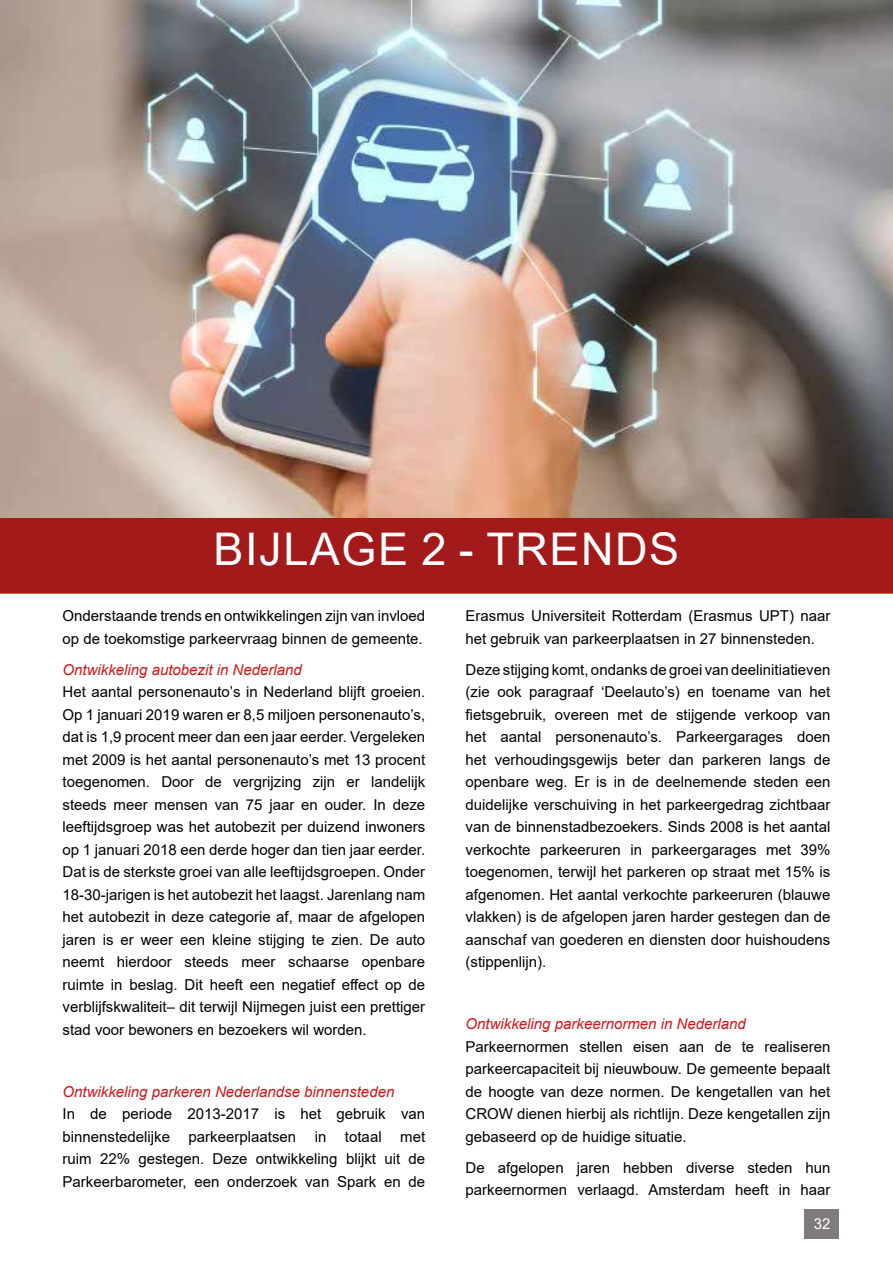
<style>
.page{position:relative;width:893px;height:1263px;background:#fff}
.page>*{position:absolute;margin:0;border:0;box-sizing:border-box;transform-origin:0 0}
.t1{font:45px "Arial";letter-spacing:.035em;color:#fff}
.t2{font:15px/22.5px "Arial";color:#000;text-align:justify}
.t3{font:italic 15px "Arial";color:#cd1719}
.t4{font:15px "Arial";color:#fff}
</style>
<div class="page">
<div style="left:0;top:506px;width:893px;height:86px;background:#a31a1b"></div>
<div style="left:805px;top:1209px;width:34px;height:30px;background:#7e7b7a"></div>
<img style="left:0;top:0;width:893px;height:517px">
<h1 class="t1" style="left:214px;top:519px;width:467px">BIJLAGE 2 - TRENDS</h1>
<p class="t2" style="left:63px;top:604px;width:364px">Onderstaande trends en ontwikkelingen zijn van invloed op de toekomstige parkeervraag binnen de gemeente.</p>
<p class="t3" style="left:63px;top:660px;width:241px">Ontwikkeling autobezit in Nederland</p>
<p class="t2" style="left:63px;top:680px;width:364px">Het aantal personenauto’s in Nederland blijft groeien.<br>Op 1 januari 2019 waren er 8,5 miljoen personenauto’s, dat is 1,9 procent meer dan een jaar eerder. Vergeleken met 2009 is het aantal personenauto’s met 13 procent toegenomen. Door de vergrijzing zijn er landelijk steeds meer mensen van 75 jaar en ouder. In deze leeftijdsgroep was het autobezit per duizend inwoners op 1 januari 2018 een derde hoger dan tien jaar eerder.<br>Dat is de sterkste groei van alle leeftijdsgroepen. Onder 18-30-jarigen is het autobezit het laagst. Jarenlang nam het autobezit in deze categorie af, maar de afgelopen jaren is er weer een kleine stijging te zien. De auto neemt hierdoor steeds meer schaarse openbare ruimte in beslag. Dit heeft een negatief effect op de verblijfskwaliteit– dit terwijl Nijmegen juist een prettiger stad voor bewoners en bezoekers wil worden.</p>
<p class="t3" style="left:63px;top:1082px;width:333px">Ontwikkeling parkeren Nederlandse binnensteden</p>
<p class="t2" style="left:63px;top:1102px;width:364px">In de periode 2013-2017 is het gebruik van binnenstedelijke parkeerplaatsen in totaal met ruim 22% gestegen. Deze ontwikkeling blijkt uit de Parkeerbarometer, een onderzoek van Spark en de</p>
<p class="t2" style="left:466px;top:604px;width:366px">Erasmus Universiteit Rotterdam (Erasmus UPT) naar het gebruik van parkeerplaatsen in 27 binnensteden.</p>
<p class="t2" style="left:466px;top:658px;width:366px">Deze stijging komt, ondanks de groei van deelinitiatieven (zie ook paragraaf ‘Deelauto’s) en toename van het fietsgebruik, overeen met de stijgende verkoop van het aantal personenauto’s. Parkeergarages doen het verhoudingsgewijs beter dan parkeren langs de openbare weg. Er is in de deelnemende steden een duidelijke verschuiving in het parkeergedrag zichtbaar van de binnenstadbezoekers. Sinds 2008 is het aantal verkochte parkeeruren in parkeergarages met 39% toegenomen, terwijl het parkeren op straat met 15% is afgenomen. Het aantal verkochte parkeeruren (blauwe vlakken) is de afgelopen jaren harder gestegen dan de aanschaf van goederen en diensten door huishoudens (stippenlijn).</p>
<p class="t3" style="left:466px;top:1014px;width:282px">Ontwikkeling parkeernormen in Nederland</p>
<p class="t2" style="left:466px;top:1035px;width:366px">Parkeernormen stellen eisen aan de te realiseren parkeercapaciteit bij nieuwbouw. De gemeente bepaalt de hoogte van deze normen. De kengetallen van het CROW dienen hierbij als richtlijn. Deze kengetallen zijn gebaseerd op de huidige situatie.</p>
<p class="t2" style="left:466px;top:1156px;width:366px">De afgelopen jaren hebben diverse steden hun parkeernormen verlaagd. Amsterdam heeft in haar</p>
<p class="t4" style="left:814px;top:1214px;width:18px">32</p>
</div>
